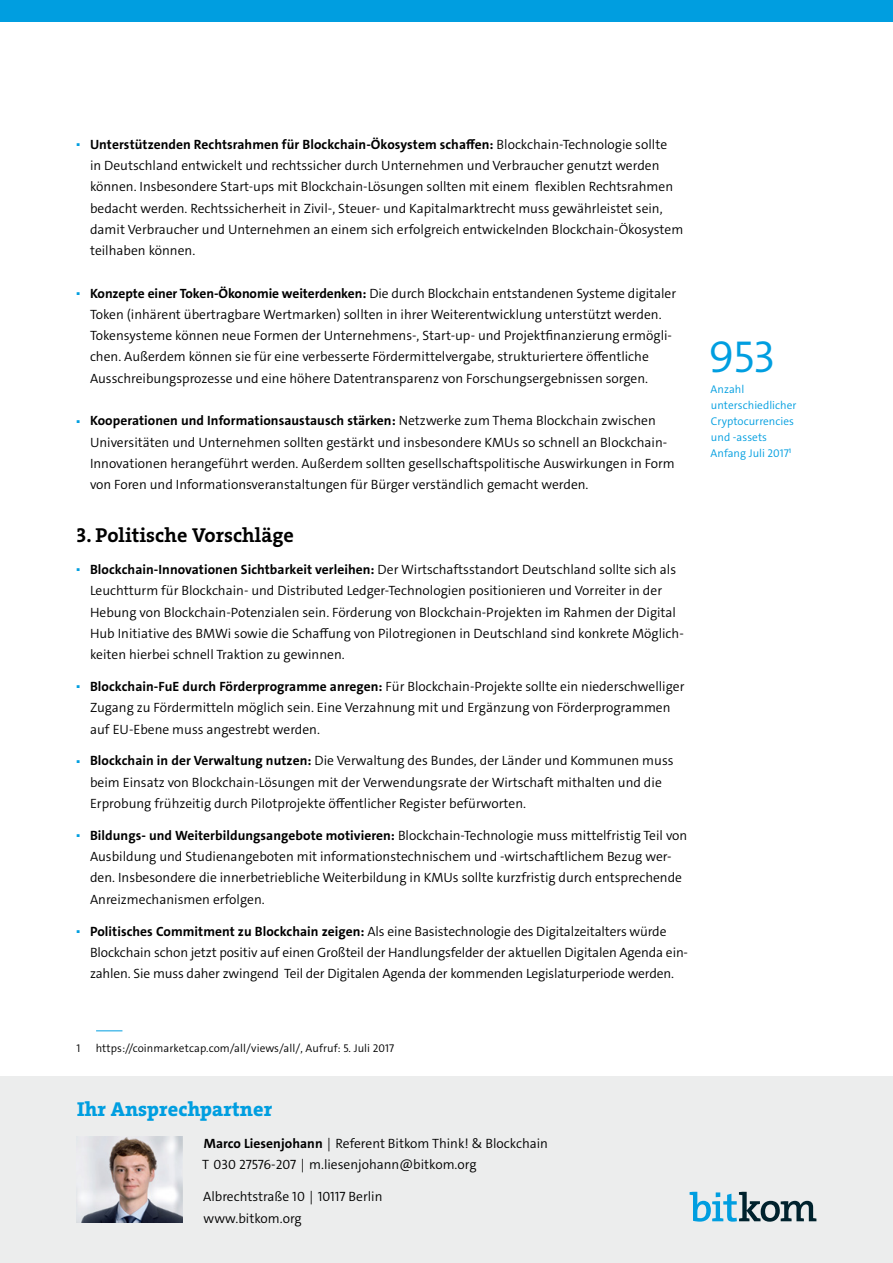
<style>
.page{position:relative;width:893px;height:1263px;background:#fff}
.page>*{position:absolute;margin:0;border:0;box-sizing:border-box;transform-origin:0 0}
.t1{font:300 45px "The Sans C4 s";color:#009ee0}
.Absatzüberschrift_gr{font:20.25px "The Serif HP7 Bld";letter-spacing:.005em;color:#000}
.Überschrift_Kontaktb{font:20.25px "The Serif HP8 Ex Bld";letter-spacing:.005em;color:#009ee0}
.Fließtext{font:300 13.5px/21.3px "The Sans C4 s";color:#000}
.Infotext_Kontaktbox{font:300 13.5px/21.3px "The Sans C4 s";color:#000}
.t2{font:300 11.25px/15.9px "The Sans C4 s";letter-spacing:.005em;color:#009ee0}
.Fußnoten{font:300 11.25px "The Sans C4 s";letter-spacing:.01em;color:#000}
.t3{font:300 4.2px "The Sans C4 s";color:#009ee0}
.s1{font-weight:700}
</style>
<div class="page">
<div style="left:0;top:0;width:893px;height:21px;background:#009ee0"></div>
<div style="left:0;top:1077px;width:893px;height:186px;background:#eceded"></div>
<img style="left:77px;top:1136px;width:105px;height:86px">
<svg style="left:690px;top:1192px;width:126px;height:30px"></svg>
<svg style="left:96px;top:1030px;width:26px;height:1px"></svg>
<p class="t3" style="left:77px;top:142px;width:5px">◼</p>
<p class="Fließtext" style="left:90px;top:134px;width:595px"><span class="s1">Unterstützenden Rechtsrahmen für Blockchain-Ökosystem schaffen:</span> Blockchain-Technologie sollte<br>in Deutschland entwickelt und rechtssicher durch Unternehmen und Verbraucher genutzt werden können. Insbesondere Start-ups mit Blockchain-Lösungen sollten mit einem flexiblen Rechtsrahmen bedacht werden. Rechtssicherheit in Zivil-, Steuer- und Kapitalmarktrecht muss gewährleistet sein, damit Verbraucher und Unternehmen an einem sich erfolgreich entwickelnden Blockchain-Ökosystem teilhaben können.</p>
<p class="t3" style="left:77px;top:291px;width:5px">◼</p>
<p class="Fließtext" style="left:90px;top:283px;width:588px"><span class="s1">Konzepte einer Token-Ökonomie weiterdenken:</span> Die durch Blockchain entstandenen Systeme digitaler Token (inhärent übertragbare Wertmarken) sollten in ihrer Weiterentwicklung unterstützt werden.<br>Tokensysteme können neue Formen der Unternehmens-, Start-up- und Projektfinanzierung ermögli&shy;chen. Außerdem können sie für eine verbesserte Fördermittelvergabe, strukturiertere öffentliche Ausschreibungsprozesse und eine höhere Datentransparenz von Forschungsergebnissen sorgen.</p>
<p class="t3" style="left:77px;top:418px;width:5px">◼</p>
<p class="Fließtext" style="left:90px;top:410px;width:586px"><span class="s1">Kooperationen und Informationsaustausch stärken:</span> Netzwerke zum Thema Blockchain zwischen Universitäten und Unternehmen sollten gestärkt und insbesondere KMUs so schnell an Blockchain-Innovationen herangeführt werden. Außerdem sollten gesellschaftspolitische Auswirkungen in Form von Foren und Informationsveranstaltungen für Bürger verständlich gemacht werden.</p>
<h5 class="Absatzüberschrift_gr" style="left:77px;top:522px;width:219px">3. Politische Vorschläge</h5>
<p class="t3" style="left:77px;top:567px;width:5px">◼</p>
<p class="Fließtext" style="left:90px;top:559px;width:595px"><span class="s1">Blockchain-Innovationen Sichtbarkeit verleihen:</span> Der Wirtschaftsstandort Deutschland sollte sich als Leuchtturm für Blockchain- und Distributed Ledger-Technologien positionieren und Vorreiter in der Hebung von Blockchain-Potenzialen sein. Förderung von Blockchain-Projekten im Rahmen der Digital Hub Initiative des BMWi sowie die Schaffung von Pilotregionen in Deutschland sind konkrete Möglich&shy;keiten hierbei schnell Traktion zu gewinnen.</p>
<p class="t3" style="left:77px;top:684px;width:5px">◼</p>
<p class="Fließtext" style="left:90px;top:676px;width:596px"><span class="s1">Blockchain-FuE durch Förderprogramme anregen:</span> Für Blockchain-Projekte sollte ein niederschwelliger<br>Zugang zu Fördermitteln möglich sein. Eine Verzahnung mit und Ergänzung von Förderprogrammen auf EU-Ebene muss angestrebt werden.</p>
<p class="t3" style="left:77px;top:759px;width:5px">◼</p>
<p class="Fließtext" style="left:90px;top:750px;width:585px"><span class="s1">Blockchain in der Verwaltung nutzen:</span> Die Verwaltung des Bundes, der Länder und Kommunen muss beim Einsatz von Blockchain-Lösungen mit der Verwendungsrate der Wirtschaft mithalten und die<br>Erprobung frühzeitig durch Pilotprojekte öffentlicher Register befürworten.</p>
<p class="t3" style="left:77px;top:833px;width:5px">◼</p>
<p class="Fließtext" style="left:90px;top:825px;width:599px"><span class="s1">Bildungs- und Weiterbildungsangebote motivieren:</span> Blockchain-Technologie muss mittelfristig Teil von Ausbildung und Studienangeboten mit informationstechnischem und -wirtschaftlichem Bezug wer&shy;den. Insbesondere die innerbetriebliche Weiterbildung in KMUs sollte kurzfristig durch entsprechende Anreizmechanismen erfolgen.</p>
<p class="t3" style="left:77px;top:929px;width:5px">◼</p>
<p class="Fließtext" style="left:90px;top:920px;width:599px"><span class="s1">Politisches Commitment zu Blockchain zeigen:</span> Als eine Basistechnologie des Digitalzeitalters würde<br>Blockchain schon jetzt positiv auf einen Großteil der Handlungsfelder der aktuellen Digitalen Agenda ein&shy;zahlen. Sie muss daher zwingend Teil der Digitalen Agenda der kommenden Legislaturperiode werden.</p>
<h1 class="t1" style="left:709px;top:328px;width:68px">953</h1>
<p class="t2" style="left:711px;top:382px;width:87px">Anzahl unterschiedlicher<br>Cryptocurrencies und -assets<br>Anfang Juli 2017<sup>1</sup></p>
<p class="Fußnoten" style="left:77px;top:1040px;width:5px">1</p>
<p class="Fußnoten" style="left:96px;top:1040px;width:300px">https://coinmarketcap.com/all/views/all/, Aufruf: 5. Juli 2017</p>
<h6 class="Überschrift_Kontaktb" style="left:77px;top:1096px;width:196px">Ihr Ansprechpartner</h6>
<p class="Fließtext" style="left:202px;top:1133px;width:347px"><span class="s1">Marco Liesenjohann</span> | Referent Bitkom Think! &amp; Blockchain<br>T 030 27576-207 | m.liesenjohann@bitkom.org</p>
<p class="Infotext_Kontaktbox" style="left:203px;top:1186px;width:181px">Albrechtstraße 10 | 10117 Berlin www.bitkom.org</p>
</div>
